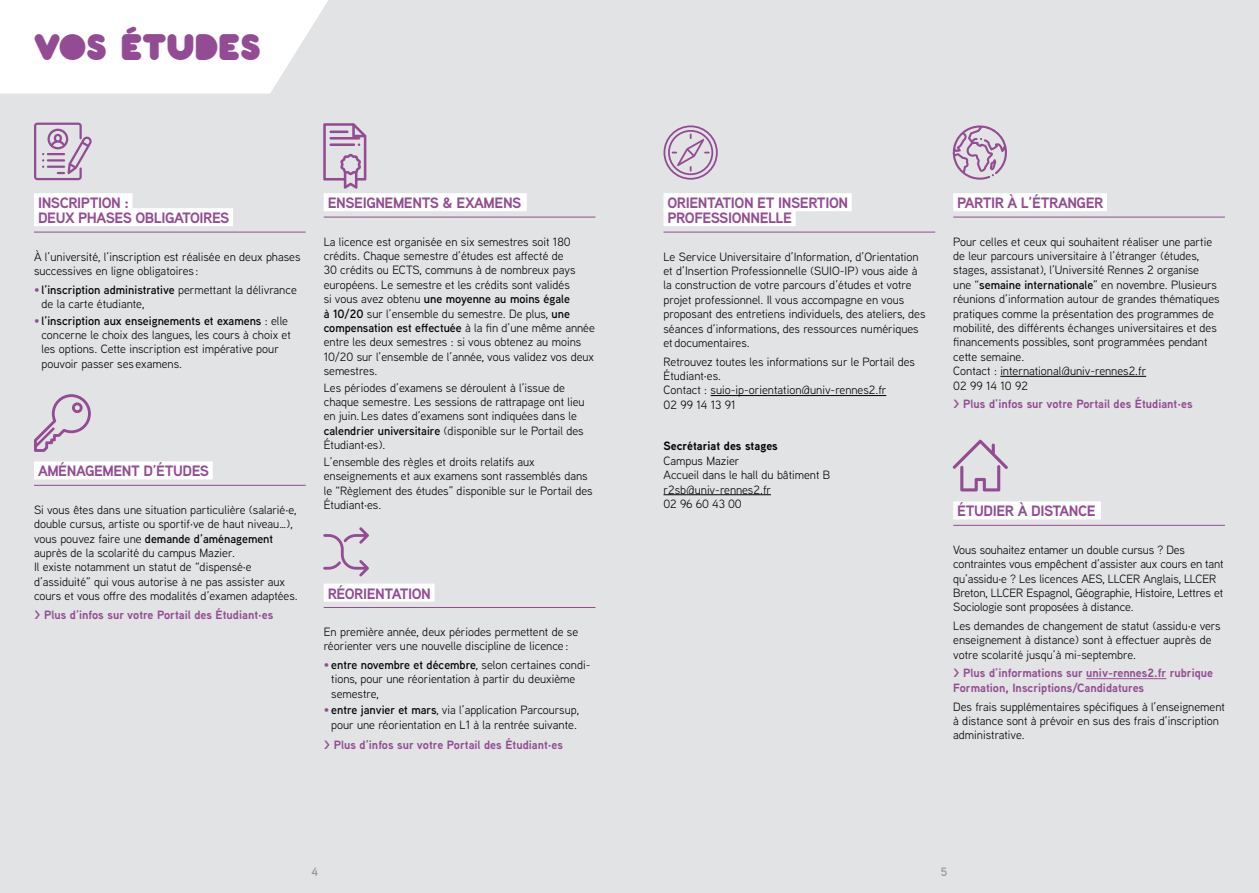
<style>
.page{position:relative;width:1259px;height:893px;background:#e2e3e4}
.page>*{position:absolute;margin:0;border:0;box-sizing:border-box;transform-origin:0 0}
.t1{font:36px "Pochoir Pleine";color:#934c93}
.Intertitre_souligné{font:700 15px/15px "Aaux Next";letter-spacing:-.03em;color:#934c93}
.Normal__Web{font:12px/14.4px "Aaux Next";color:#000}
.liste_à_puce{font:12px/14.4px "Aaux Next";color:#000}
.Normal__Web-2{font:700 12px/14.4px "Aaux Next";color:#934c93}
.t2{font:600 12px "Aaux Next";color:#939598}
.s1{color:#934c93}
.s2{font-weight:600}
.s3{font-weight:700}
</style>
<div class="page">
<svg style="left:663px;top:125px;width:55px;height:55px"></svg>
<svg style="left:952px;top:125px;width:55px;height:55px"></svg>
<svg style="left:952px;top:440px;width:56px;height:51px"></svg>
<svg style="left:34px;top:123px;width:58px;height:57px"></svg>
<svg style="left:34px;top:394px;width:57px;height:58px"></svg>
<svg style="left:323px;top:123px;width:43px;height:66px"></svg>
<svg style="left:323px;top:527px;width:46px;height:49px"></svg>
<svg style="left:0;top:0;width:328px;height:94px;background:#fcfcfc"></svg>
<div style="left:34px;top:193px;width:98px;height:18px;background:#fff"></div>
<hr style="left:34px;top:232px;width:272px;height:1px;background:#934c93">
<div style="left:34px;top:208px;width:199px;height:18px;background:#fff"></div>
<hr style="left:34px;top:485px;width:272px;height:1px;background:#934c93">
<div style="left:34px;top:461px;width:179px;height:18px;background:#fff"></div>
<hr style="left:324px;top:217px;width:271px;height:1px;background:#934c93">
<div style="left:324px;top:193px;width:203px;height:18px;background:#fff"></div>
<hr style="left:324px;top:607px;width:271px;height:1px;background:#934c93">
<div style="left:324px;top:584px;width:110px;height:18px;background:#fff"></div>
<div style="left:663px;top:193px;width:188px;height:18px;background:#fff"></div>
<hr style="left:663px;top:232px;width:272px;height:1px;background:#934c93">
<div style="left:663px;top:208px;width:132px;height:18px;background:#fff"></div>
<hr style="left:710px;top:395px;width:176px;height:1px;background:#000">
<hr style="left:663px;top:494px;width:108px;height:1px;background:#000">
<hr style="left:953px;top:217px;width:272px;height:1px;background:#934c93">
<div style="left:953px;top:193px;width:154px;height:18px;background:#fff"></div>
<hr style="left:1000px;top:376px;width:146px;height:1px;background:#000">
<hr style="left:953px;top:525px;width:272px;height:1px;background:#934c93">
<div style="left:953px;top:501px;width:148px;height:18px;background:#fff"></div>
<hr style="left:1086px;top:678px;width:80px;height:1px;background:#934c93">
<p class="t1" style="left:34px;top:25px;width:228px">VOS ÉTUDES</p>
<p class="Intertitre_souligné" style="left:38px;top:195px;width:193px">INSCRIPTION :<br>DEUX PHASES OBLIGATOIRES</p>
<p class="Normal__Web" style="left:34px;top:249px;width:268px">À l’université, l’inscription est réalisée en deux phases successives en ligne obligatoires :</p>
<p class="liste_à_puce" style="left:42px;top:282px;width:257px;text-indent:-8px"><span class="s1">•</span> <span class="s2">l’inscription administrative</span> permettant la délivrance de la carte étudiante,</p>
<p class="liste_à_puce" style="left:42px;top:313px;width:251px;text-indent:-8px"><span class="s1">•</span> <span class="s2">l’inscription aux enseignements et examens</span> : elle concerne le choix des langues, les cours à choix et les options. Cette inscription est impérative pour pouvoir passer ses examens.</p>
<p class="Intertitre_souligné" style="left:38px;top:463px;width:173px">AMÉNAGEMENT D’ÉTUDES</p>
<p class="Normal__Web" style="left:34px;top:502px;width:265px">Si vous êtes dans une situation particulière (salarié·e, double cursus, artiste ou sportif·ve de haut niveau…), vous pouvez faire une <span class="s2">demande d’aménagement </span>auprès de la scolarité du campus Mazier.<br>Il existe notamment un statut de “dispensé·e d’assiduité” qui vous autorise à ne pas assister aux cours et vous offre des modalités d’examen adaptées.</p>
<p class="Normal__Web-2" style="left:34px;top:607px;width:241px">&gt; Plus d’infos sur votre Portail des Étudiant·es</p>
<p class="Intertitre_souligné" style="left:328px;top:195px;width:195px">ENSEIGNEMENTS &amp; EXAMENS</p>
<p class="Normal__Web" style="left:324px;top:234px;width:272px">La licence est organisée en six semestres soit 180 crédits. Chaque semestre d’études est affecté de<br>30 crédits ou ECTS, communs à de nombreux pays européens. Le semestre et les crédits sont validés<br>si vous avez obtenu <span class="s2">une moyenne au moins égale<br>à 10/20</span> sur l’ensemble du semestre. De plus, <span class="s2">une compensation est effectuée</span> à la fin d’une même année entre les deux semestres : si vous obtenez au moins 10/20 sur l’ensemble de l’année, vous validez vos deux semestres.</p>
<p class="Normal__Web" style="left:324px;top:380px;width:262px">Les périodes d’examens se déroulent à l’issue de chaque semestre. Les sessions de rattrapage ont lieu en juin. Les dates d’examens sont indiquées dans le <span class="s2">calendrier universitaire</span> (disponible sur le Portail des Étudiant·es).</p>
<p class="Normal__Web" style="left:324px;top:454px;width:270px">L’ensemble des règles et droits relatifs aux enseignements et aux examens sont rassemblés dans le “Règlement des études” disponible sur le Portail des Étudiant·es.</p>
<p class="Intertitre_souligné" style="left:328px;top:586px;width:105px">RÉORIENTATION</p>
<p class="Normal__Web" style="left:324px;top:624px;width:256px">En première année, deux périodes permettent de se réorienter vers une nouvelle discipline de licence :</p>
<p class="liste_à_puce" style="left:331px;top:657px;width:261px;text-indent:-8px"><span class="s1">•</span> <span class="s2">entre novembre et décembre</span>, selon certaines condi&shy;tions, pour une réorientation à partir du deuxième semestre,</p>
<p class="liste_à_puce" style="left:324px;top:702px;width:257px;text-align:center"><span class="s1">•</span> <span class="s2">entre janvier et mars</span>, via l’application Parcoursup, pour une réorientation en L1 à la rentrée suivante.</p>
<p class="Normal__Web-2" style="left:324px;top:738px;width:241px">&gt; Plus d’infos sur votre Portail des Étudiant·es</p>
<p class="Intertitre_souligné" style="left:667px;top:195px;width:182px">ORIENTATION ET INSERTION<br>PROFESSIONNELLE</p>
<p class="Normal__Web" style="left:663px;top:249px;width:263px">Le Service Universitaire d’Information, d’Orientation et d’Insertion Professionnelle (SUIO-IP) vous aide à la construction de votre parcours d’études et votre projet professionnel. Il vous accompagne en vous proposant des entretiens individuels, des ateliers, des séances d’informations, des ressources numériques et documentaires.</p>
<p class="Normal__Web" style="left:663px;top:354px;width:253px">Retrouvez toutes les informations sur le Portail des<br>Étudiant·es.<br>Contact : suio-ip-orientation@univ-rennes2.fr<br>02 99 14 13 91</p>
<p class="Normal__Web" style="left:663px;top:439px;width:168px"><span class="s3">Secrétariat des stages<br></span>Campus Mazier<br>Accueil dans le hall du bâtiment B r2sb@univ-rennes2.fr<br>02 96 60 43 00</p>
<p class="Intertitre_souligné" style="left:957px;top:195px;width:148px">PARTIR À L’ÉTRANGER</p>
<p class="Normal__Web" style="left:953px;top:234px;width:268px">Pour celles et ceux qui souhaitent réaliser une partie de leur parcours universitaire à l’étranger (études, stages, assistanat), l’Université Rennes 2 organise une “<span class="s2">semaine internationale</span>” en novembre. Plusieurs réunions d’information autour de grandes thématiques pratiques comme la présentation des programmes de mobilité, des différents échanges universitaires et des financements possibles, sont programmées pendant cette semaine.</p>
<p class="Normal__Web" style="left:953px;top:363px;width:195px">Contact : international@univ-rennes2.fr<br>02 99 14 10 92</p>
<p class="Normal__Web-2" style="left:953px;top:397px;width:241px">&gt; Plus d’infos sur votre Portail des Étudiant·es</p>
<p class="Intertitre_souligné" style="left:957px;top:503px;width:140px">ÉTUDIER À DISTANCE</p>
<p class="Normal__Web" style="left:953px;top:542px;width:272px">Vous souhaitez entamer un double cursus ? Des contraintes vous empêchent d’assister aux cours en tant qu’assidu·e ? Les licences AES, LLCER Anglais, LLCER Breton, LLCER Espagnol, Géographie, Histoire, Lettres et Sociologie sont proposées à distance.</p>
<p class="Normal__Web" style="left:953px;top:618px;width:269px">Les demandes de changement de statut (assidu·e vers enseignement à distance) sont à effectuer auprès de votre scolarité jusqu’à mi-septembre.</p>
<p class="Normal__Web-2" style="left:953px;top:666px;width:261px">&gt; Plus d’informations sur univ-rennes2.fr rubrique<br>Formation, Inscriptions/Candidatures</p>
<p class="Normal__Web" style="left:953px;top:699px;width:273px">Des frais supplémentaires spécifiques à l’enseignement à distance sont à prévoir en sus des frais d’inscription administrative.</p>
<p class="t2" style="left:311px;top:863px;width:8px">4</p>
<p class="t2" style="left:941px;top:863px;width:8px">5</p>
</div>
